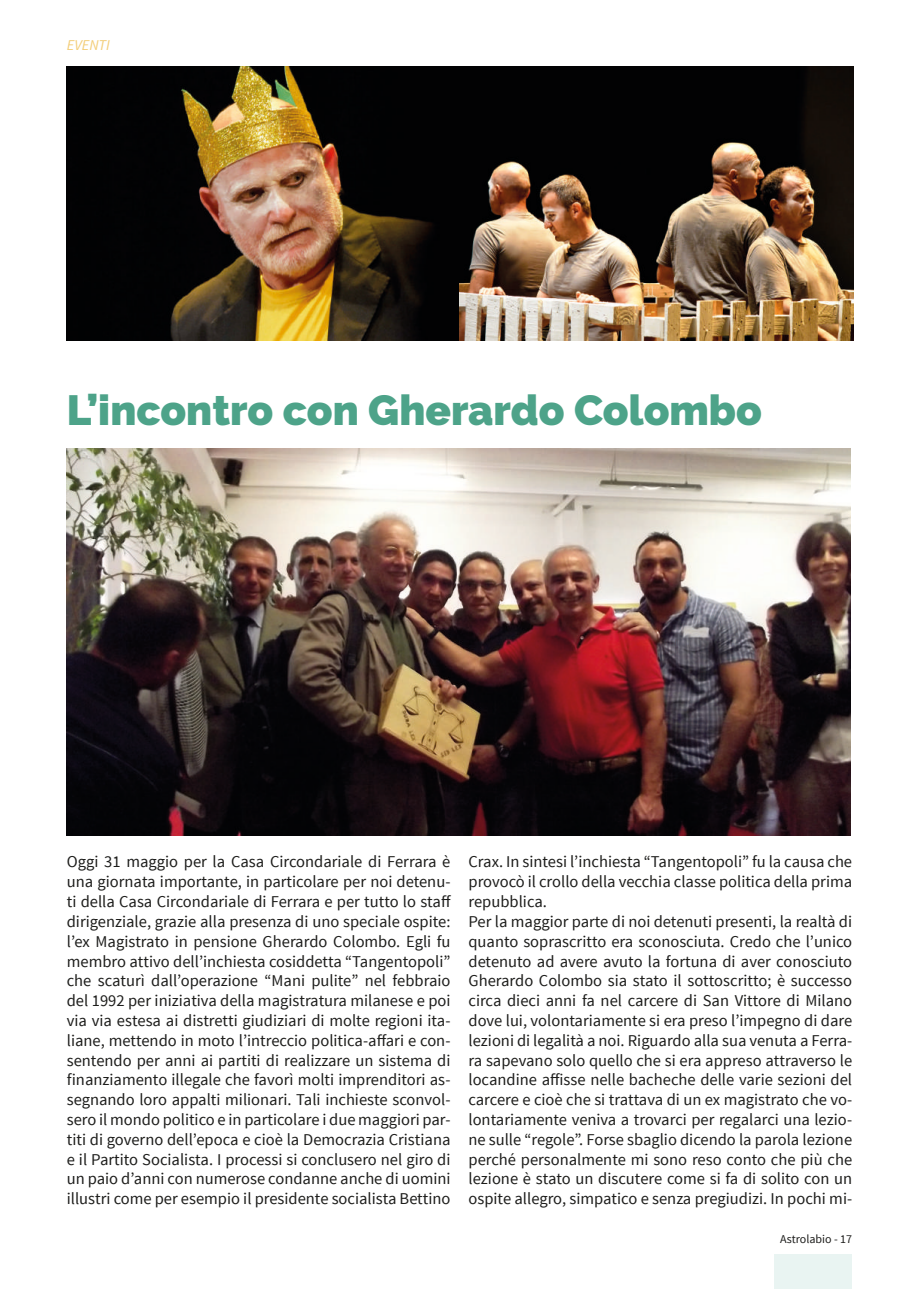
<style>
.page{position:relative;width:919px;height:1289px;background:#fff}
.page>*{position:absolute;margin:0;border:0;box-sizing:border-box;transform-origin:0 0}
.t1{font:900 42px "Raleway";color:#4da389}
.t2{font:16.5px/19.8px "Source Sans Pro";color:#1d1d1b;text-align:justify}
.t3{font:italic 15px "Source Sans Pro";color:#f3ce7a}
.t4{font:12px "Source Sans Pro";color:#1d1d1b}
</style>
<div class="page">
<div style="left:774px;top:1254px;width:78px;height:34px;background:#e9f4f2"></div>
<img style="left:67px;top:67px;width:786px;height:274px">
<img style="left:67px;top:448px;width:783px;height:387px">
<p class="t3" style="left:67px;top:35px;width:45px">EVENTI</p>
<h1 class="t1" style="left:67px;top:386px;width:696px">L’incontro con Gherardo Colombo</h1>
<p class="t2" style="left:67px;top:852px;width:385px">Oggi 31 maggio per la Casa Circondariale di Ferrara è una giornata importante, in particolare per noi detenu&shy;ti della Casa Circondariale di Ferrara e per tutto lo staff dirigenziale, grazie alla presenza di uno speciale ospite: l’ex Magistrato in pensione Gherardo Colombo. Egli fu membro attivo dell’inchiesta cosiddetta “Tangentopoli” che scaturì dall’operazione “Mani pulite” nel febbraio del 1992 per iniziativa della magistratura milanese e poi via via estesa ai distretti giudiziari di molte regioni ita&shy;liane, mettendo in moto l’intreccio politica-affari e con&shy;sentendo per anni ai partiti di realizzare un sistema di finanziamento illegale che favorì molti imprenditori as&shy;segnando loro appalti milionari. Tali inchieste sconvol&shy;sero il mondo politico e in particolare i due maggiori par&shy;titi di governo dell’epoca e cioè la Democrazia Cristiana e il Partito Socialista. I processi si conclusero nel giro di un paio d’anni con numerose condanne anche di uomini illustri come per esempio il presidente socialista Bettino</p>
<p class="t2" style="left:468px;top:852px;width:385px;text-align:left">Crax. In sintesi l’inchiesta “Tangentopoli” fu la causa che provocò il crollo della vecchia classe politica della prima repubblica.<br>Per la maggior parte di noi detenuti presenti, la realtà di quanto soprascritto era sconosciuta. Credo che l’unico detenuto ad avere avuto la fortuna di aver conosciuto Gherardo Colombo sia stato il sottoscritto; è successo circa dieci anni fa nel carcere di San Vittore di Milano dove lui, volontariamente si era preso l’impegno di dare lezioni di legalità a noi. Riguardo alla sua venuta a Ferra&shy;ra sapevano solo quello che si era appreso attraverso le locandine affisse nelle bacheche delle varie sezioni del carcere e cioè che si trattava di un ex magistrato che vo&shy;lontariamente veniva a trovarci per regalarci una lezio&shy;ne sulle “regole”. Forse sbaglio dicendo la parola lezione perché personalmente mi sono reso conto che più che lezione è stato un discutere come si fa di solito con un ospite allegro, simpatico e senza pregiudizi. In pochi mi-</p>
<p class="t4" style="left:780px;top:1231px;width:73px">Astrolabio - 17</p>
</div>
